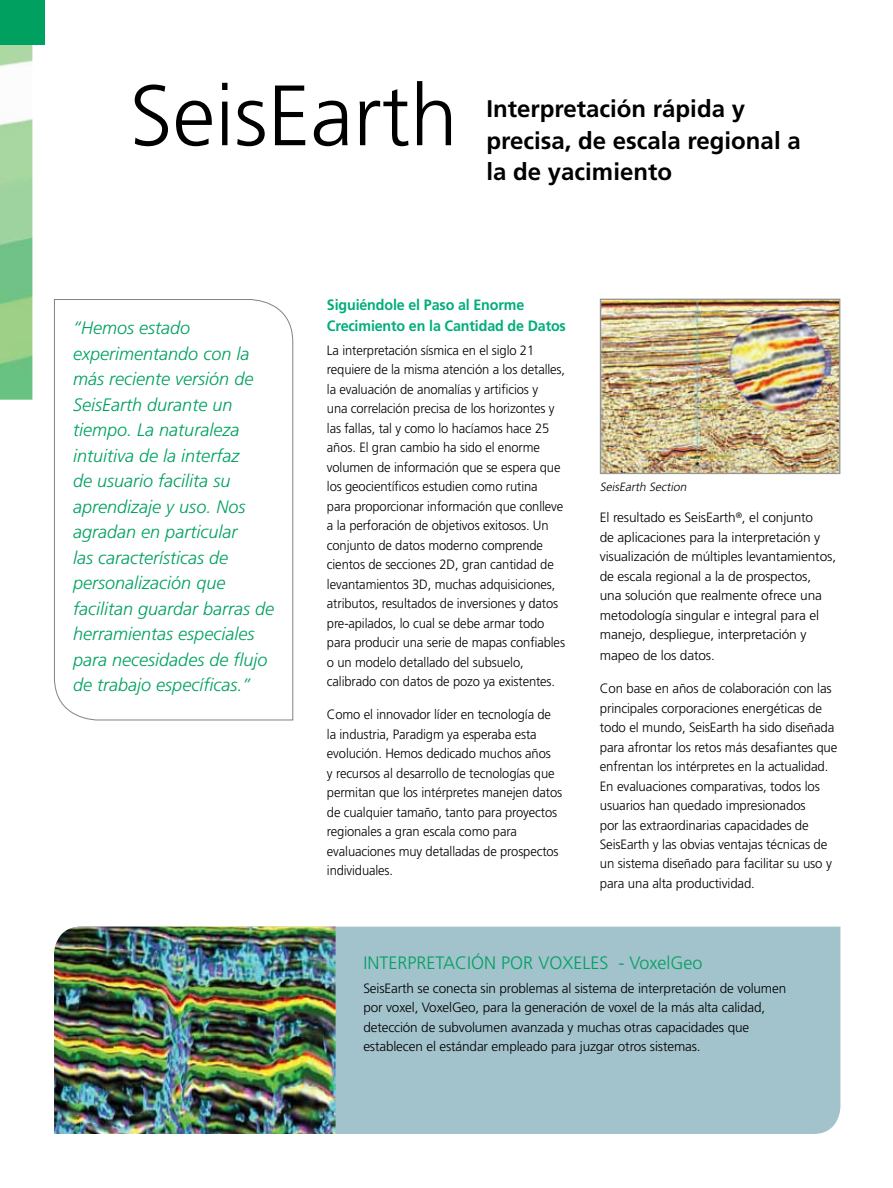
<style>
.page{position:relative;width:893px;height:1188px;background:#fff}
.page>*{position:absolute;margin:0;border:0;box-sizing:border-box;transform-origin:0 0}
.t1{font:300 85.5px "Frutiger LT Std";color:#000}
.t2{font:700 24px/31.5px "Frutiger LT Std";color:#000}
.t3{font:italic 300 18px/25.5px "Frutiger LT Std";color:#00a160}
.t4{font:300 18px "Frutiger LT Std";color:#00a160}
.t5{font:700 15px/21px "Frutiger LT Std";letter-spacing:-.01em;color:#00ae7b;scale:.95 1}
.t6{font:300 13.5px/19.5px "Frutiger LT Std";letter-spacing:-.01em;color:#000;scale:.96 1}
.t7{font:300 13.5px/19.5px "Frutiger LT Std";letter-spacing:-.01em;color:#000}
.t8{font:italic 300 12px "Frutiger LT Std";color:#000}
</style>
<div class="page">
<img style="left:0;top:44px;width:32px;height:356px">
<div style="left:335px;top:927px;width:505px;height:207px;background:#a2c2cc"></div>
<img style="left:54px;top:927px;width:281px;height:207px">
<img style="left:601px;top:301px;width:237px;height:171px">
<div style="left:599px;top:299px;width:241px;height:175px;border:1px solid #939598"></div>
<svg style="left:54px;top:299px;width:239px;height:422px"></svg>
<div style="left:0;top:0;width:44px;height:44px;background:#00a160"></div>
<h1 class="t1" style="left:130px;top:67px;width:329px">SeisEarth</h1>
<h2 class="t2" style="left:486px;top:93px;width:315px">Interpretación rápida y precisa, de escala regional a la de yacimiento</h2>
<p class="t3" style="left:73px;top:316px;width:202px">“Hemos estado experimentando con la más reciente versión de<br>SeisEarth durante un tiempo. La naturaleza intuitiva de la interfaz<br>de usuario facilita su aprendizaje y uso. Nos agradan en particular<br>las características de personalización que facilitan guardar barras de herramientas especiales para necesidades de flujo de trabajo específicas.”</p>
<p class="t5" style="left:327px;top:294px;width:253px">Siguiéndole el Paso al Enorme<br>Crecimiento en la Cantidad de Datos</p>
<p class="t6" style="left:327px;top:341px;width:249px">La interpretación sísmica en el siglo 21 requiere de la misma atención a los detalles, la evaluación de anomalías y artificios y<br>una correlación precisa de los horizontes y las fallas, tal y como lo hacíamos hace 25 años. El gran cambio ha sido el enorme volumen de información que se espera que los geocientíficos estudien como rutina para proporcionar información que conlleve a la perforación de objetivos exitosos. Un conjunto de datos moderno comprende cientos de secciones 2D, gran cantidad de levantamientos 3D, muchas adquisiciones, atributos, resultados de inversiones y datos pre-apilados, lo cual se debe armar todo para producir una serie de mapas confiables o un modelo detallado del subsuelo, calibrado con datos de pozo ya existentes.</p>
<p class="t6" style="left:327px;top:705px;width:246px">Como el innovador líder en tecnología de la industria, Paradigm ya esperaba esta evolución. Hemos dedicado muchos años<br>y recursos al desarrollo de tecnologías que permitan que los intérpretes manejen datos de cualquier tamaño, tanto para proyectos regionales a gran escala como para evaluaciones muy detalladas de prospectos individuales.</p>
<p class="t8" style="left:599px;top:480px;width:91px">SeisEarth Section</p>
<p class="t7" style="left:599px;top:508px;width:238px">El resultado es SeisEarth<sup>®</sup>, el conjunto<br>de aplicaciones para la interpretación y visualización de múltiples levantamientos, de escala regional a la de prospectos, una solución que realmente ofrece una metodología singular e integral para el manejo, despliegue, interpretación y</p>
<p class="t7" style="left:599px;top:646px;width:116px">mapeo de los datos.</p>
<p class="t7" style="left:599px;top:679px;width:239px">Con base en años de colaboración con las principales corporaciones energéticas de todo el mundo, SeisEarth ha sido diseñada para afrontar los retos más desafiantes que enfrentan los intérpretes en la actualidad.<br>En evaluaciones comparativas, todos los usuarios han quedado impresionados<br>por las extraordinarias capacidades de SeisEarth y las obvias ventajas técnicas de un sistema diseñado para facilitar su uso y para una alta productividad.</p>
<h3 class="t4" style="left:363px;top:952px;width:340px">INTERPRETACIÓN POR VOXELES - VoxelGeo</h3>
<p class="t7" style="left:363px;top:979px;width:424px">SeisEarth se conecta sin problemas al sistema de interpretación de volumen por voxel, VoxelGeo, para la generación de voxel de la más alta calidad, detección de subvolumen avanzada y muchas otras capacidades que establecen el estándar empleado para juzgar otros sistemas.</p>
</div>
